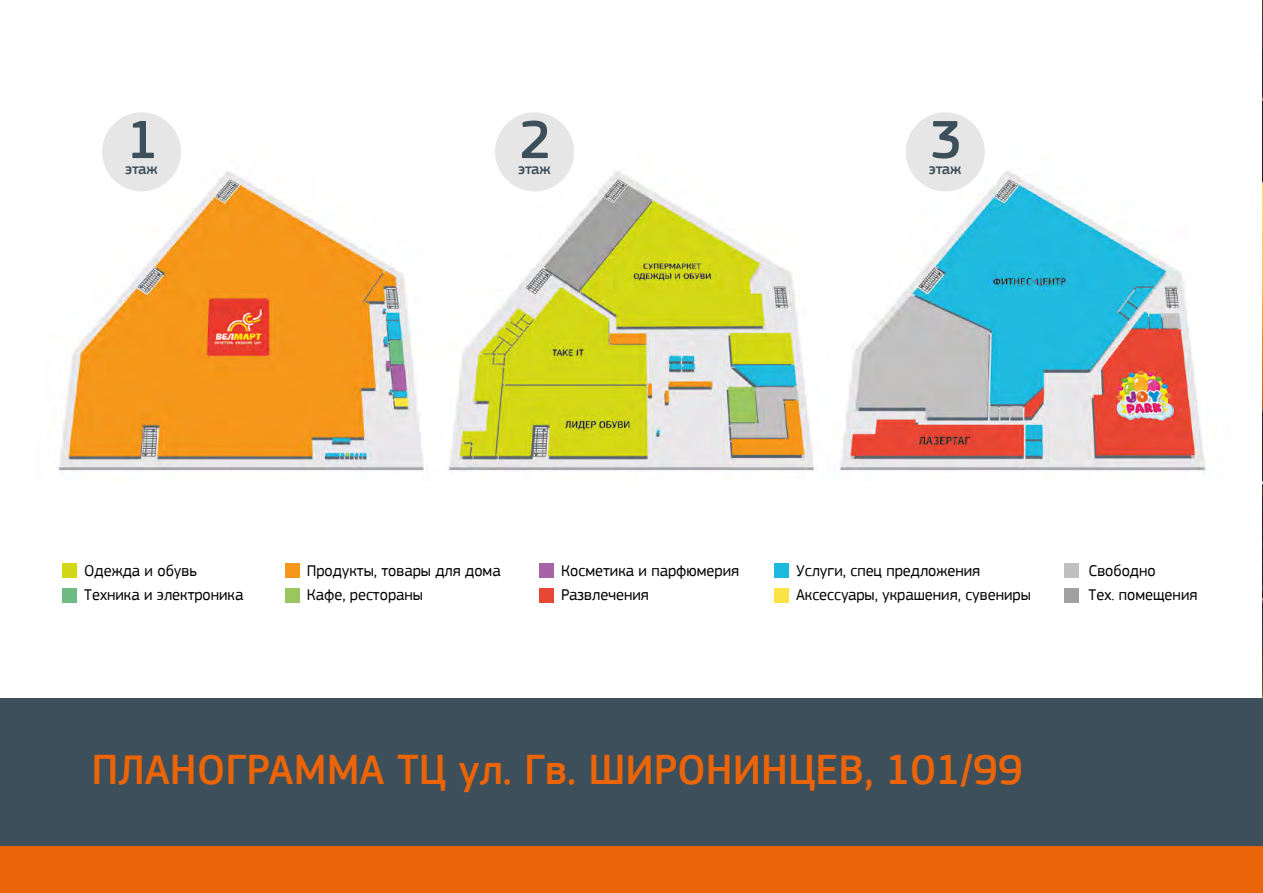
<style>
.page{position:relative;width:1263px;height:893px;background:#fff}
.page>*{position:absolute;margin:0;border:0;box-sizing:border-box;transform-origin:0 0}
.t1{font:500 55.95px "PF Square Sans Pro";color:#3d4f5a}
.t2{font:500 43.5px "PF Square Sans Pro";color:#ec6408}
.t3{font:16.35px/24.5px "PF Square Sans Pro";color:#000}
.t4{font:500 15.6px "PF Square Sans Pro";color:#3d4f5a}
</style>
<div class="page">
<img style="left:1262px;top:0;width:1px;height:850px">
<div style="left:0;top:698px;width:1263px;height:195px;background:#3d4f5a"></div>
<div style="left:0;top:847px;width:1263px;height:46px;background:#ec6408"></div>
<img style="left:58px;top:137px;width:1148px;height:337px">
<div style="left:539px;top:588px;width:15px;height:15px;background:#e94736"></div>
<div style="left:63px;top:563px;width:14px;height:15px;background:#d3d816"></div>
<div style="left:63px;top:588px;width:14px;height:15px;background:#70bb84"></div>
<div style="left:285px;top:563px;width:14px;height:15px;background:#f4971b"></div>
<div style="left:285px;top:588px;width:14px;height:15px;background:#9bc65f"></div>
<div style="left:539px;top:563px;width:15px;height:15px;background:#a863a5"></div>
<div style="left:774px;top:588px;width:14px;height:15px;background:#fae445"></div>
<div style="left:774px;top:563px;width:14px;height:15px;background:#1dbadf"></div>
<div style="left:1064px;top:563px;width:14px;height:15px;background:#c1c0c0"></div>
<div style="left:1064px;top:588px;width:14px;height:15px;background:#a1a1a1"></div>
<div style="left:102px;top:112px;width:79px;height:79px;background:#e7e6e7;border-radius:50%"></div>
<div style="left:495px;top:112px;width:79px;height:79px;background:#e7e6e7;border-radius:50%"></div>
<div style="left:906px;top:112px;width:79px;height:79px;background:#e7e6e7;border-radius:50%"></div>
<h1 class="t1" style="left:126px;top:107px;width:34px">1</h1>
<p class="t4" style="left:125px;top:160px;width:34px">этаж</p>
<h1 class="t1" style="left:519px;top:107px;width:34px">2</h1>
<p class="t4" style="left:518px;top:160px;width:34px">этаж</p>
<h1 class="t1" style="left:930px;top:107px;width:34px">3</h1>
<p class="t4" style="left:929px;top:160px;width:34px">этаж</p>
<p class="t3" style="left:84px;top:558px;width:161px">Одежда и обувь<br>Техника и электроника</p>
<p class="t3" style="left:307px;top:558px;width:196px">Продукты, товары для дома<br>Кафе, рестораны</p>
<p class="t3" style="left:561px;top:558px;width:179px">Косметика и парфюмерия<br>Развлечения</p>
<p class="t3" style="left:796px;top:558px;width:236px">Услуги, спец предложения<br>Аксессуары, украшения, сувениры</p>
<p class="t3" style="left:1088px;top:558px;width:110px">Свободно<br>Тех. помещения</p>
<h2 class="t2" style="left:91px;top:744px;width:933px">ПЛАНОГРАММА ТЦ ул. Гв. ШИРОНИНЦЕВ, 101/99</h2>
</div>
